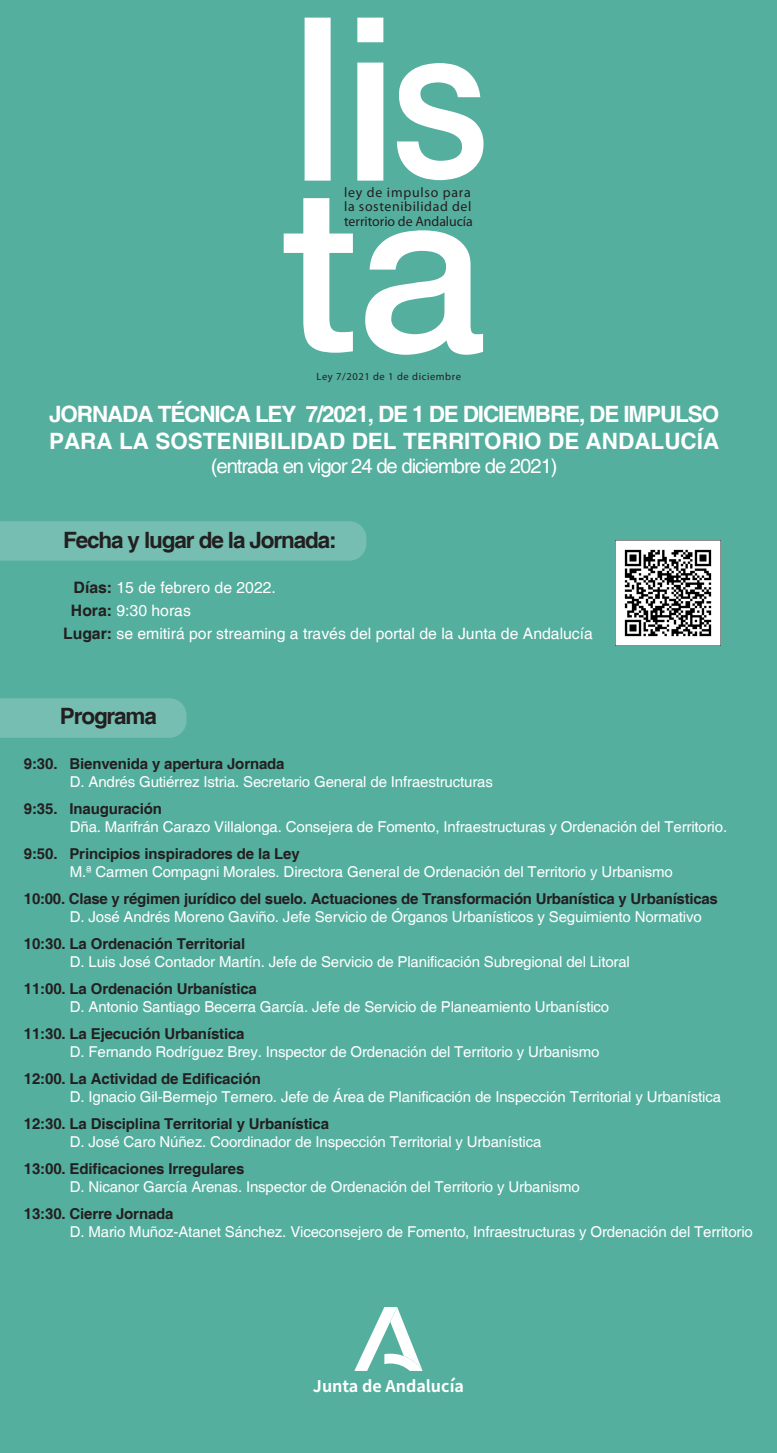
<style>
.page{position:relative;width:777px;height:1453px;background:#55af9e}
.page>*{position:absolute;margin:0;border:0;box-sizing:border-box;transform-origin:0 0}
.t1{font:700 22.5px/27px "Helvetica";color:#fff}
.t2{font:700 22.5px "Helvetica";letter-spacing:-.05em;color:#231f20}
.t3{font:20.25px "Helvetica";letter-spacing:-.05em;color:#fff}
.t4{font:700 16.05px "Noto Sans HK";color:#fff}
.t5{font:15.75px "Helvetica";color:#fff}
.t6{font:15px "Helvetica";letter-spacing:-.01em;color:#fff}
.t7{font:700 15px "Helvetica";letter-spacing:-.01em;color:#231f20}
.t8{font:13.88px/14.9px "Myriad Pro";letter-spacing:.045em;color:#231f20}
.t9{font:10.5px "Myriad Pro";letter-spacing:.055em;color:#231f20}
.s1{font-weight:700;color:#231f20}
</style>
<div class="page">
<div style="left:0;top:521px;width:366px;height:40px;background:#76beb1"></div>
<div style="left:0;top:698px;width:186px;height:40px;background:#76beb1"></div>
<svg style="left:354px;top:1307px;width:68px;height:64px"></svg>
<svg style="left:284px;top:198px;width:199px;height:157px"></svg>
<svg style="left:304px;top:18px;width:79px;height:163px"></svg>
<svg style="left:397px;top:63px;width:86px;height:117px"></svg>
<img style="left:615px;top:541px;width:105px;height:104px">
<p class="t8" style="left:344px;top:184px;width:130px">ley de impulso para la sostenibilidad del territorio de Andalucía</p>
<p class="t9" style="left:316px;top:370px;width:146px">Ley 7/2021 de 1 de diciembre</p>
<h1 class="t1" style="left:49px;top:402px;width:672px">JORNADA TÉCNICA LEY 7/2021, DE 1 DE DICIEMBRE, DE IMPULSO<br>PARA LA SOSTENIBILIDAD DEL TERRITORIO DE ANDALUCÍA</h1>
<h2 class="t3" style="left:211px;top:454px;width:348px">(entrada en vigor 24 de diciembre de 2021)</h2>
<h1 class="t2" style="left:63px;top:526px;width:275px">Fecha y lugar de la Jornada:</h1>
<p class="t5" style="left:74px;top:578px;width:204px"><span class="s1">Días:</span> 15 de febrero de 2022.</p>
<p class="t5" style="left:71px;top:601px;width:121px"><span class="s1">Hora:</span> 9:30 horas</p>
<p class="t5" style="left:63px;top:624px;width:531px"><span class="s1">Lugar:</span> se emitirá por streaming a través del portal de la Junta de Andalucía</p>
<h1 class="t2" style="left:60px;top:703px;width:99px">Programa</h1>
<p class="t7" style="left:24px;top:755px;width:262px">9:30. Bienvenida y apertura Jornada</p>
<p class="t6" style="left:70px;top:773px;width:424px">D. Andrés Gutiérrez Istria. Secretario General de Infraestructuras</p>
<p class="t7" style="left:24px;top:800px;width:140px">9:35. Inauguración</p>
<p class="t6" style="left:70px;top:818px;width:659px">Dña. Marifrán Carazo Villalonga. Consejera de Fomento, Infraestructuras y Ordenación del Territorio.</p>
<p class="t7" style="left:24px;top:845px;width:277px">9:50. Principios inspiradores de la Ley</p>
<p class="t6" style="left:70px;top:863px;width:604px">M.ª Carmen Compagni Morales. Directora General de Ordenación del Territorio y Urbanismo</p>
<p class="t7" style="left:24px;top:890px;width:695px">10:00. Clase y régimen jurídico del suelo. Actuaciones de Transformación Urbanística y Urbanísticas</p>
<p class="t6" style="left:70px;top:908px;width:633px">D. José Andrés Moreno Gaviño. Jefe Servicio de Órganos Urbanísticos y Seguimiento Normativo</p>
<p class="t7" style="left:24px;top:935px;width:223px">10:30. La Ordenación Territorial</p>
<p class="t6" style="left:70px;top:953px;width:561px">D. Luis José Contador Martín. Jefe de Servicio de Planificación Subregional del Litoral</p>
<p class="t7" style="left:24px;top:980px;width:234px">11:00. La Ordenación Urbanística</p>
<p class="t6" style="left:70px;top:998px;width:541px">D. Antonio Santiago Becerra García. Jefe de Servicio de Planeamiento Urbanístico</p>
<p class="t7" style="left:24px;top:1025px;width:222px">11:30. La Ejecución Urbanística</p>
<p class="t6" style="left:70px;top:1043px;width:531px">D. Fernando Rodríguez Brey. Inspector de Ordenación del Territorio y Urbanismo</p>
<p class="t7" style="left:24px;top:1070px;width:238px">12:00. La Actividad de Edificación</p>
<p class="t6" style="left:70px;top:1088px;width:653px">D. Ignacio Gil-Bermejo Ternero. Jefe de Área de Planificación de Inspección Territorial y Urbanística</p>
<p class="t7" style="left:24px;top:1115px;width:307px">12:30. La Disciplina Territorial y Urbanística</p>
<p class="t6" style="left:70px;top:1133px;width:473px">D. José Caro Núñez. Coordinador de Inspección Territorial y Urbanística</p>
<p class="t7" style="left:24px;top:1160px;width:222px">13:00. Edificaciones Irregulares</p>
<p class="t6" style="left:70px;top:1178px;width:511px">D. Nicanor García Arenas. Inspector de Ordenación del Territorio y Urbanismo</p>
<p class="t7" style="left:24px;top:1205px;width:151px">13:30. Cierre Jornada</p>
<p class="t6" style="left:70px;top:1223px;width:684px">D. Mario Muñoz-Atanet Sánchez. Viceconsejero de Fomento, Infraestructuras y Ordenación del Territorio</p>
<p class="t4" style="left:313px;top:1377px;width:153px">Junta de Andalucía</p>
</div>
